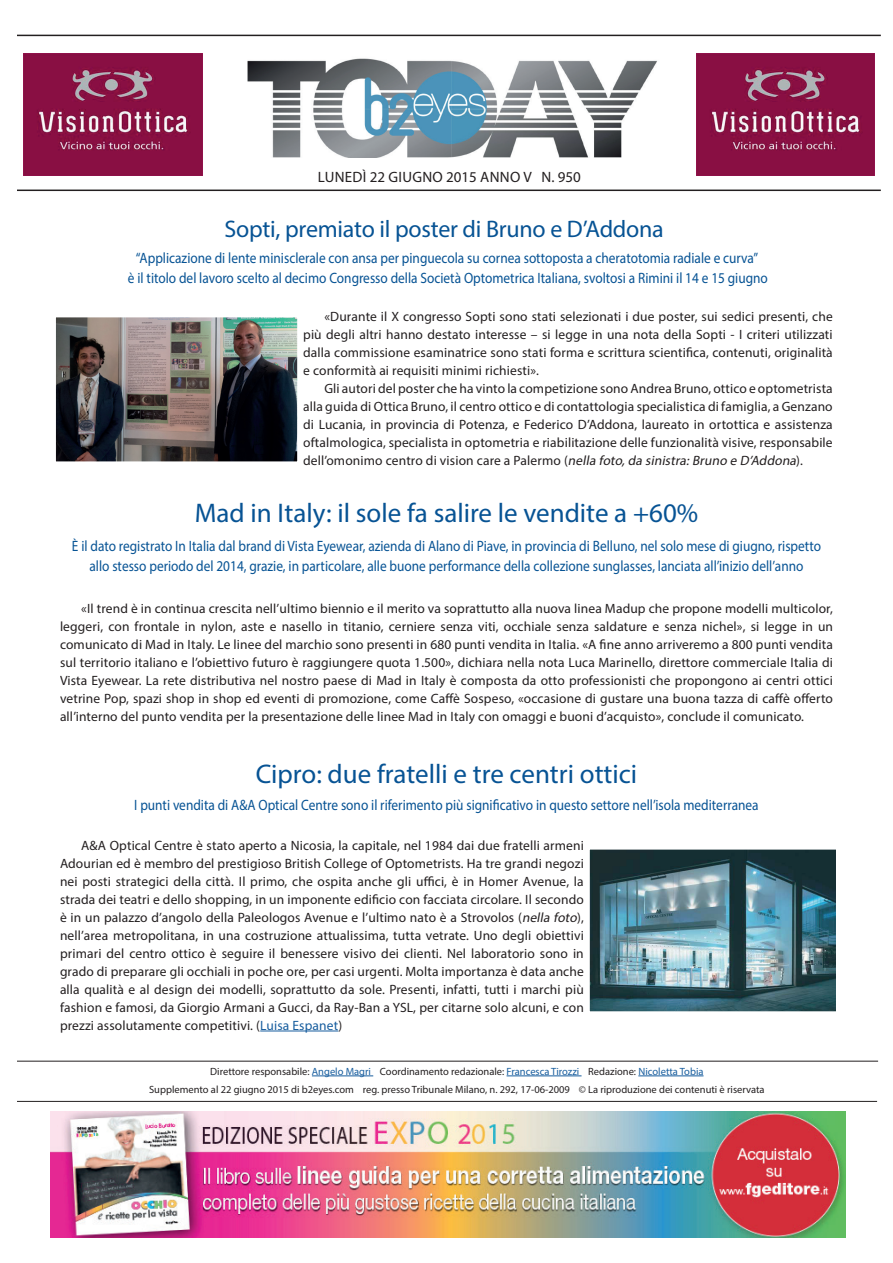
<style>
.page{position:relative;width:893px;height:1263px;background:#fff}
.page>*{position:absolute;margin:0;border:0;box-sizing:border-box;transform-origin:0 0}
.t1{font:27px "Myriad Pro";color:#075394}
.t2{font:24px "Myriad Pro";letter-spacing:-.01em;color:#075394}
.t3{font:15px/19.5px "Myriad Pro";color:#075394;text-align:center;scale:.89 1}
.t4{font:15px "Myriad Pro";letter-spacing:.02em;color:#231f20}
.t5{font:13.5px/18px "Myriad Pro";letter-spacing:.01em;color:#231f20;text-align:justify}
.t6{font:10.5px/18px "Myriad Pro";color:#231f20;text-align:center}
.s1{font-style:italic}
.s2{color:#175d9e}
</style>
<div class="page">
<img style="left:247px;top:58px;width:410px;height:99px">
<hr style="left:17px;top:1101px;width:860px;height:1px;background:#231f20">
<hr style="left:312px;top:1075px;width:61px;height:1px;background:#175d9e">
<hr style="left:507px;top:1075px;width:75px;height:1px;background:#175d9e">
<hr style="left:638px;top:1075px;width:65px;height:1px;background:#175d9e">
<img style="left:696px;top:54px;width:179px;height:122px">
<img style="left:24px;top:54px;width:178px;height:122px">
<hr style="left:17px;top:190px;width:864px;height:1px;background:#231f20">
<hr style="left:17px;top:35px;width:864px;height:1px;background:#231f20">
<img style="left:51px;top:1111px;width:795px;height:127px">
<hr style="left:17px;top:1061px;width:861px;height:1px;background:#231f20">
<img style="left:57px;top:318px;width:239px;height:142px">
<div style="left:50px;top:311px;width:253px;height:156px;border:6px solid #fff"></div>
<hr style="left:260px;top:1031px;width:78px;height:1px;background:#175d9e">
<img style="left:591px;top:850px;width:244px;height:160px">
<div style="left:584px;top:843px;width:258px;height:174px;border:6px solid #fff"></div>
<p class="t4" style="left:318px;top:167px;width:265px">LUNEDÌ 22 GIUGNO 2015 ANNO V N. 950</p>
<h2 class="t2" style="left:224px;top:214px;width:441px">Sopti, premiato il poster di Bruno e D’Addona</h2>
<p class="t3" style="left:128px;top:248px;width:720px">“Applicazione di lente minisclerale con ansa per pinguecola su cornea sottoposta a cheratotomia radiale e curva”<br>è il titolo del lavoro scelto al decimo Congresso della Società Optometrica Italiana, svoltosi a Rimini il 14 e 15 giugno</p>
<p class="t5" style="left:303px;top:307px;width:531px;text-indent:21px">«Durante il X congresso Sopti sono stati selezionati i due poster, sui sedici presenti, che più degli altri hanno destato interesse – si legge in una nota della Sopti - I criteri utilizzati dalla commissione esaminatrice sono stati forma e scrittura scientifica, contenuti, originalità e conformità ai requisiti minimi richiesti».</p>
<p class="t5" style="left:303px;top:379px;width:531px;text-indent:21px">Gli autori del poster che ha vinto la competizione sono Andrea Bruno, ottico e optometrista alla guida di Ottica Bruno, il centro ottico e di contattologia specialistica di famiglia, a Genzano di Lucania, in provincia di Potenza, e Federico D’Addona, laureato in ortottica e assistenza oftalmologica, specialista in optometria e riabilitazione delle funzionalità visive, responsabile dell’omonimo centro di vision care a Palermo (<span class="s1">nella foto,da sinistra:Bruno e D’Addona</span>).</p>
<h1 class="t1" style="left:195px;top:496px;width:505px">Mad in Italy: il sole fa salire le vendite a +60%</h1>
<p class="t3" style="left:72px;top:536px;width:843px">È il dato registrato In Italia dal brand di Vista Eyewear, azienda di Alano di Piave, in provincia di Belluno, nel solo mese di giugno, rispetto allo stesso periodo del 2014, grazie, in particolare, alle buone performance della collezione sunglasses, lanciata all’inizio dell’anno</p>
<p class="t5" style="left:60px;top:600px;width:775px;text-indent:21px">«Il trend è in continua crescita nell’ultimo biennio e il merito va soprattutto alla nuova linea Madup che propone modelli multicolor, leggeri, con frontale in nylon, aste e nasello in titanio, cerniere senza viti, occhiale senza saldature e senza nichel», si legge in un comunicato di Mad in Italy. Le linee del marchio sono presenti in 680 punti vendita in Italia. «A fine anno arriveremo a 800 punti vendita sul territorio italiano e l’obiettivo futuro è raggiungere quota 1.500», dichiara nella nota Luca Marinello, direttore commerciale Italia di Vista Eyewear. La rete distributiva nel nostro paese di Mad in Italy è composta da otto professionisti che propongono ai centri ottici vetrine Pop, spazi shop in shop ed eventi di promozione, come Caffè Sospeso, «occasione di gustare una buona tazza di caffè offerto all’interno del punto vendita per la presentazione delle linee Mad in Italy con omaggi e buoni d’acquisto», conclude il comunicato.</p>
<h1 class="t1" style="left:256px;top:757px;width:383px">Cipro: due fratelli e tre centri ottici</h1>
<p class="t3" style="left:134px;top:795px;width:703px">I punti vendita di A&amp;A Optical Centre sono il riferimento più significativo in questo settore nell’isola mediterranea</p>
<p class="t5" style="left:60px;top:836px;width:525px;text-indent:21px">A&amp;A Optical Centre è stato aperto a Nicosia, la capitale, nel 1984 dai due fratelli armeni Adourian ed è membro del prestigioso British College of Optometrists. Ha tre grandi negozi nei posti strategici della città. Il primo, che ospita anche gli uffici, è in Homer Avenue, la strada dei teatri e dello shopping, in un imponente edificio con facciata circolare. Il secondo è in un palazzo d’angolo della Paleologos Avenue e l’ultimo nato è a Strovolos (<span class="s1">nella foto</span>), nell’area metropolitana, in una costruzione attualissima, tutta vetrate. Uno degli obiettivi primari del centro ottico è seguire il benessere visivo dei clienti. Nel laboratorio sono in grado di preparare gli occhiali in poche ore, per casi urgenti. Molta importanza è data anche alla qualità e al design dei modelli, soprattutto da sole. Presenti, infatti, tutti i marchi più fashion e famosi, da Giorgio Armani a Gucci, da Ray-Ban a YSL, per citarne solo alcuni, e con prezzi assolutamente competitivi. (<span class="s2">Luisa Espanet</span>)</p>
<p class="t6" style="left:149px;top:1062px;width:617px">Direttore responsabile: <span class="s2">Angelo Magri</span> Coordinamento redazionale: <span class="s2">Francesca Tirozzi</span> Redazione: <span class="s2">Nicoletta Tobia<br></span>Supplemento al 22 giugno 2015 di b2eyes.com reg. presso Tribunale Milano, n. 292, 17-06-2009 © La riproduzione dei contenuti è riservata</p>
</div>
